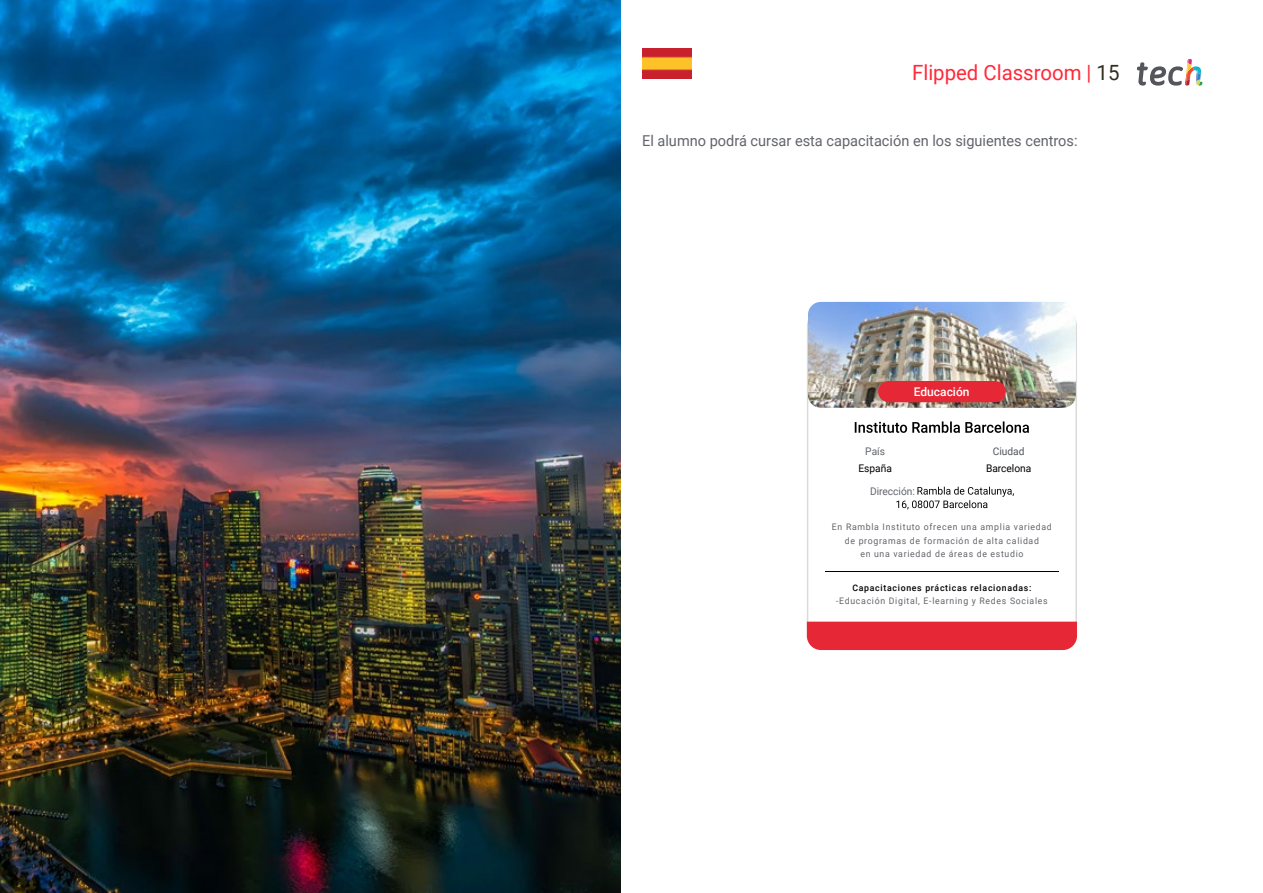
<style>
.page{position:relative;width:1263px;height:893px;background:#fff}
.page>*{position:absolute;margin:0;border:0;box-sizing:border-box;transform-origin:0 0}
.t1{font:21px "Roboto";color:#ff293a}
.t2{font:15px "Roboto";color:#61646a}
.t3{font:500 12px "Roboto";color:#fff}
.t4{font:10.5px "Roboto";color:#000}
.t5{font:10.5px "Roboto";color:#61646a}
.t6{font:10.5px "Roboto";color:#52555b}
.t7{font:9px/13.5px "Roboto";letter-spacing:.08em;color:#61646a;text-align:center}
.t8{font:500 9px "Roboto";letter-spacing:.08em;color:#000}
.s1{color:#312e20}
</style>
<div class="page">
<img style="left:0;top:0;width:621px;height:893px">
<img style="left:642px;top:49px;width:49px;height:30px">
<svg style="left:1137px;top:59px;width:65px;height:27px"></svg>
<svg style="left:806px;top:301px;width:271px;height:350px"></svg>
<img style="left:808px;top:302px;width:268px;height:106px">
<div style="left:878px;top:381px;width:128px;height:21px;background:#e62735;border-radius:11px"></div>
<div style="left:807px;top:622px;width:270px;height:28px;background:#e62735"></div>
<hr style="left:825px;top:571px;width:234px;height:1px;background:#000">
<svg style="left:855px;top:421px;width:174px;height:12px"></svg>
<svg style="left:896px;top:487px;width:118px;height:23px"></svg>
<h1 class="t1" style="left:912px;top:57px;width:209px">Flipped Classroom | <span class="s1">15</span></h1>
<h2 class="t2" style="left:642px;top:131px;width:437px">El alumno podrá cursar esta capacitación en los siguientes centros:</h2>
<p class="t5" style="left:865px;top:444px;width:21px">País</p>
<p class="t4" style="left:858px;top:461px;width:35px">España</p>
<h3 class="t3" style="left:914px;top:383px;width:57px">Educación</h3>
<p class="t6" style="left:993px;top:444px;width:33px">Ciudad</p>
<p class="t4" style="left:986px;top:461px;width:47px">Barcelona</p>
<p class="t5" style="left:870px;top:483px;width:46px">Dirección:</p>
<p class="t7" style="left:832px;top:520px;width:221px">En Rambla Instituto ofrecen una amplia variedad de programas de formación de alta calidad<br>en una variedad de áreas de estudio</p>
<p class="t8" style="left:852px;top:582px;width:180px">Capacitaciones prácticas relacionadas:</p>
<p class="t7" style="left:836px;top:594px;width:213px">-Educación Digital, E-learning y Redes Sociales</p>
</div>
